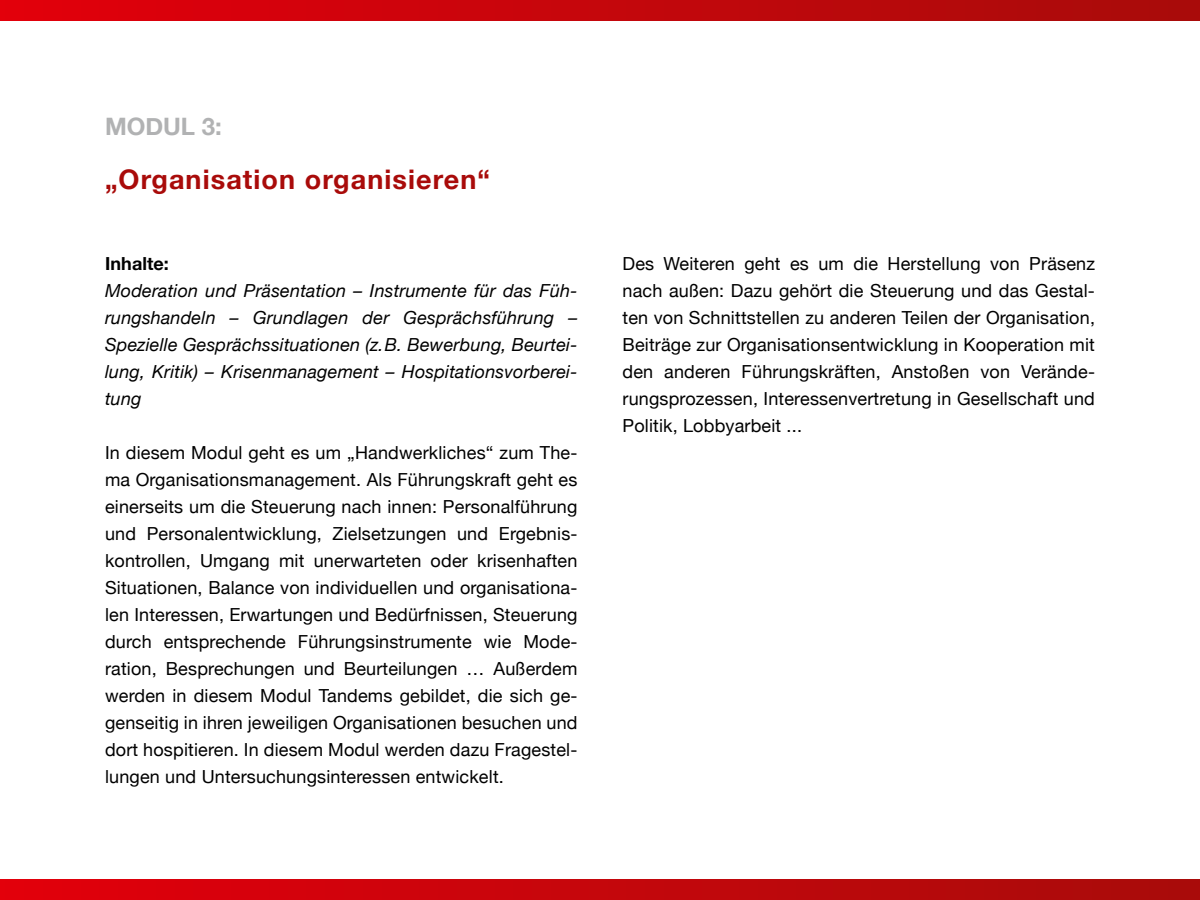
<style>
.page{position:relative;width:1200px;height:900px;background:#fff}
.page>*{position:absolute;margin:0;border:0;box-sizing:border-box;transform-origin:0 0}
.t1{font:700 27px "Helvetica Neue";letter-spacing:.04em;color:#a90b0a}
.t2{font:700 24px "Helvetica Neue";color:#b1b2b3}
.t3{font:18px/27px "Helvetica Neue";letter-spacing:.01em;color:#000;text-align:justify}
.t4{font:italic 18px/27px "Helvetica Neue";letter-spacing:.01em;color:#000;text-align:justify}
.t5{font:700 18px "Helvetica Neue";color:#000}
</style>
<div class="page">
<div style="left:0;top:879px;width:1200px;height:21px;background:linear-gradient(to right,#e2000c,#a80c0b)"></div>
<div style="left:0;top:0;width:1200px;height:20px;background:linear-gradient(to right,#e2000c,#a80c0b)"></div>
<h2 class="t2" style="left:105px;top:108px;width:118px">Modul 3:</h2>
<h1 class="t1" style="left:105px;top:158px;width:386px">„Organisation organisieren“</h1>
<p class="t5" style="left:105px;top:249px;width:65px">Inhalte:</p>
<p class="t4" style="left:105px;top:278px;width:474px">Moderation und Präsentation – Instrumente für das Füh&shy;rungshandeln – Grundlagen der Gesprächsführung – Spezielle Gesprächssituationen (z. B. Bewerbung, Beurtei&shy;lung, Kritik) – Krisenmanagement – Hospitationsvorberei&shy;tung</p>
<p class="t3" style="left:105px;top:440px;width:474px">In diesem Modul geht es um „Handwerkliches“ zum The&shy;ma Organisationsmanagement. Als Führungskraft geht es einerseits um die Steuerung nach innen: Personalführung und Personalentwicklung, Zielsetzungen und Ergebnis&shy;kontrollen, Umgang mit unerwarteten oder krisenhaften Situationen, Balance von individuellen und organisationa&shy;len Interessen, Erwartungen und Bedürfnissen, Steuerung durch entsprechende Führungsinstrumente wie Mode&shy;ration, Besprechungen und Beurteilungen … Außerdem werden in diesem Modul Tandems gebildet, die sich ge&shy;genseitig in ihren jeweiligen Organisationen besuchen und dort hospitieren. In diesem Modul werden dazu Fragestel&shy;lungen und Untersuchungsinteressen entwickelt.</p>
<p class="t3" style="left:622px;top:251px;width:474px">Des Weiteren geht es um die Herstellung von Präsenz nach außen: Dazu gehört die Steuerung und das Gestal&shy;ten von Schnittstellen zu anderen Teilen der Organisation, Beiträge zur Organisationsentwicklung in Kooperation mit den anderen Führungskräften, Anstoßen von Verände&shy;rungsprozessen, Interessenvertretung in Gesellschaft und Politik, Lobbyarbeit ...</p>
</div>
